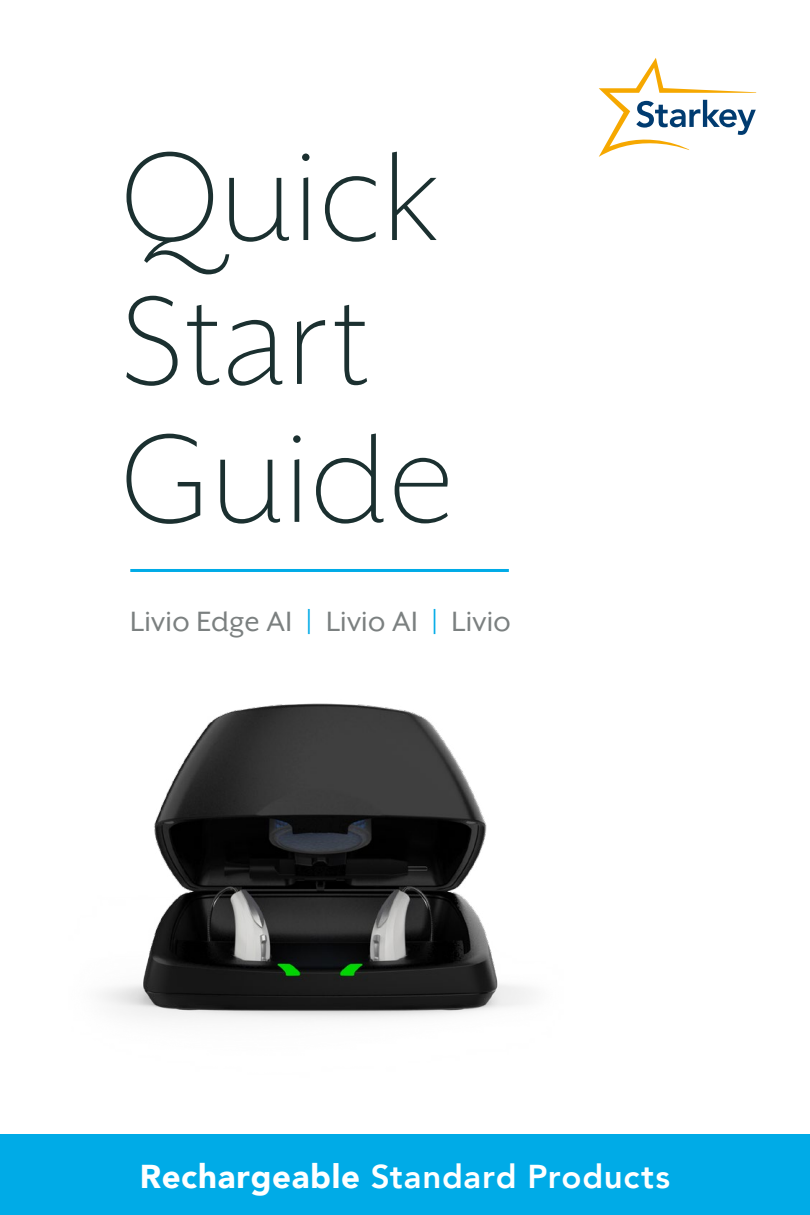
<style>
.page{position:relative;width:810px;height:1215px;background:#fff}
.page>*{position:absolute;margin:0;border:0;box-sizing:border-box;transform-origin:0 0}
.Cover_title{font:300 144px/141px "Mr Eaves XL San OT";letter-spacing:.01em;color:#1b3030}
.SPEC_PAGE_Tech_Level{font:800 33px "Avenir";letter-spacing:.025em;color:#fff}
.Cover_subhead{font:32.1px "Mr Eaves XL San OT";letter-spacing:.01em;color:#7b8080}
.s1{color:#00abe7}
.s2{font-weight:900}
</style>
<div class="page">
<hr style="left:130px;top:569px;width:379px;height:3px;background:#00abe7">
<svg style="left:599px;top:58px;width:157px;height:99px"></svg>
<div style="left:0;top:1135px;width:810px;height:80px;background:#00abe7"></div>
<img style="left:103px;top:703px;width:428px;height:316px">
<p class="Cover_title" style="left:121px;top:126px;width:334px">Quick<br>Start<br>Guide</p>
<p class="Cover_subhead" style="left:130px;top:604px;width:382px">Livio Edge AI <span class="s1">|</span> Livio AI <span class="s1">|</span> Livio</p>
<p class="SPEC_PAGE_Tech_Level" style="left:140px;top:1150px;width:532px"><span class="s2">Rechargeable</span> Standard Products</p>
</div>
